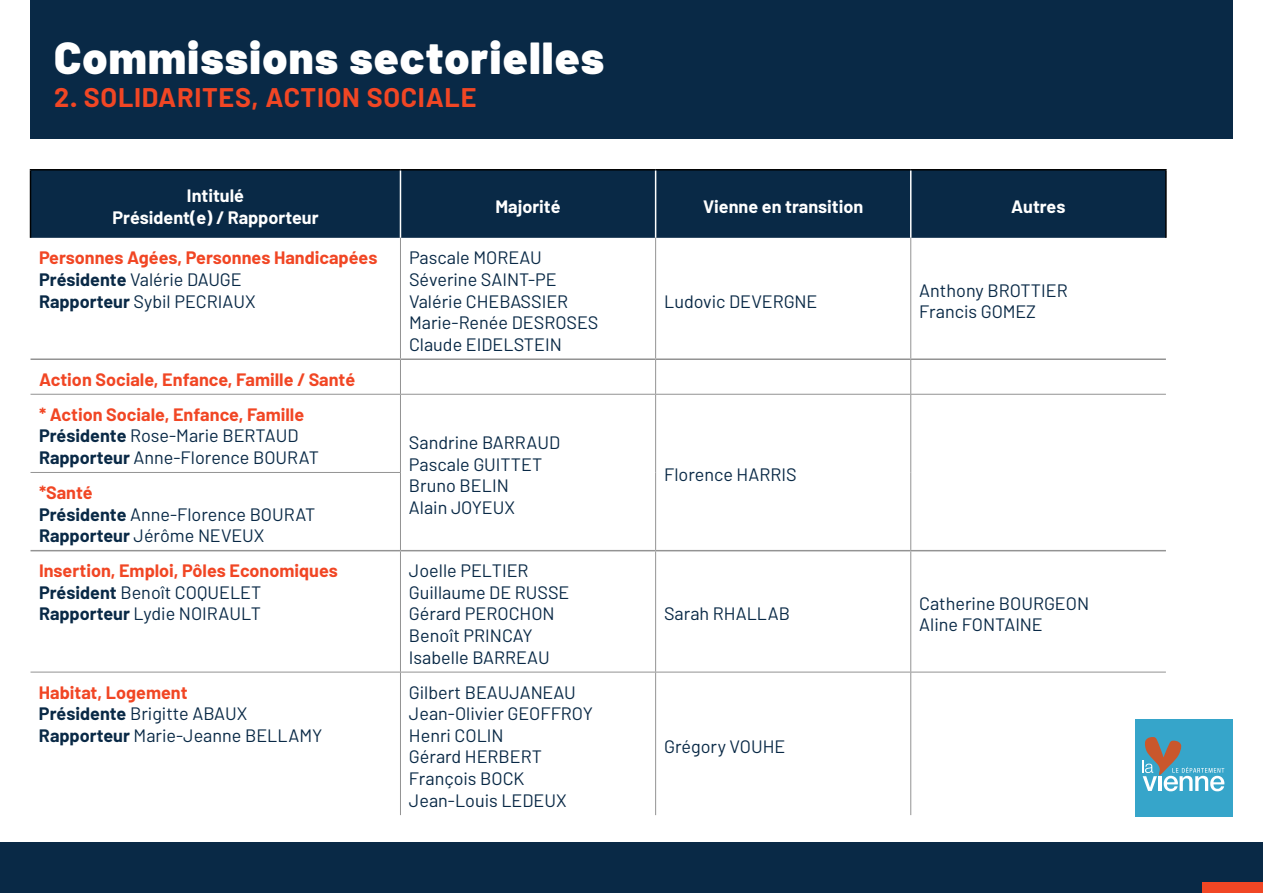
<style>
.page{position:relative;width:1263px;height:893px;background:#fff}
.page>*{position:absolute;margin:0;border:0;box-sizing:border-box;transform-origin:0 0}
.t1{font:900 45px "Barlow";letter-spacing:.025em;color:#fff}
.t2{font:700 27px "Barlow";letter-spacing:.025em;color:#f14624}
.t3{font:18px/21.6px "Barlow";color:#092946}
.t4{font:700 18px/21.6px "Barlow";color:#f14624}
.t5{font:700 18px/21.6px "Barlow";color:#fff;text-align:center}
.s1{color:#092946}
.s2{font-weight:400;color:#092946}
.s3{font-weight:700}
.s4{font-weight:700;color:#f14624}
</style>
<div class="page">
<div style="left:30px;top:0;width:1202px;height:138px;background:#092946"></div>
<div style="left:31px;top:171px;width:1134px;height:67px;background:#092946"></div>
<hr style="left:30px;top:169px;width:370px;height:2px;background:#000">
<hr style="left:30px;top:171px;width:1px;height:67px;background:#000">
<hr style="left:400px;top:169px;width:256px;height:2px;background:#000">
<hr style="left:656px;top:169px;width:255px;height:2px;background:#000">
<hr style="left:911px;top:169px;width:256px;height:2px;background:#000">
<hr style="left:1165px;top:171px;width:2px;height:67px;background:#000">
<hr style="left:400px;top:171px;width:1px;height:67px;background:#fff">
<hr style="left:655px;top:171px;width:1px;height:67px;background:#fff">
<hr style="left:910px;top:171px;width:1px;height:67px;background:#fff">
<hr style="left:400px;top:238px;width:1px;height:120px;background:#939393">
<hr style="left:655px;top:238px;width:1px;height:120px;background:#939393">
<hr style="left:910px;top:238px;width:1px;height:120px;background:#939393">
<hr style="left:400px;top:360px;width:1px;height:34px;background:#939393">
<hr style="left:655px;top:360px;width:1px;height:34px;background:#939393">
<hr style="left:910px;top:360px;width:1px;height:34px;background:#939393">
<hr style="left:31px;top:394px;width:369px;height:1px;background:#939393">
<hr style="left:400px;top:394px;width:256px;height:1px;background:#939393">
<hr style="left:400px;top:395px;width:1px;height:77px;background:#939393">
<hr style="left:656px;top:394px;width:255px;height:1px;background:#939393">
<hr style="left:655px;top:395px;width:1px;height:77px;background:#939393">
<hr style="left:911px;top:394px;width:255px;height:1px;background:#939393">
<hr style="left:910px;top:395px;width:1px;height:77px;background:#939393">
<hr style="left:31px;top:472px;width:370px;height:1px;background:#939393">
<hr style="left:400px;top:473px;width:1px;height:77px;background:#939393">
<hr style="left:655px;top:472px;width:1px;height:78px;background:#939393">
<hr style="left:910px;top:472px;width:1px;height:78px;background:#939393">
<hr style="left:400px;top:551px;width:1px;height:121px;background:#939393">
<hr style="left:655px;top:551px;width:1px;height:121px;background:#939393">
<hr style="left:910px;top:551px;width:1px;height:121px;background:#939393">
<hr style="left:31px;top:672px;width:369px;height:1px;background:#939393">
<hr style="left:400px;top:672px;width:256px;height:1px;background:#939393">
<hr style="left:400px;top:672px;width:1px;height:143px;background:#939393">
<hr style="left:656px;top:672px;width:255px;height:1px;background:#939393">
<hr style="left:655px;top:672px;width:1px;height:143px;background:#939393">
<hr style="left:911px;top:672px;width:255px;height:1px;background:#939393">
<hr style="left:910px;top:672px;width:1px;height:143px;background:#939393">
<hr style="left:31px;top:358px;width:369px;height:2px;background:#939393">
<hr style="left:400px;top:358px;width:256px;height:2px;background:#939393">
<hr style="left:656px;top:358px;width:255px;height:2px;background:#939393">
<hr style="left:911px;top:358px;width:255px;height:2px;background:#939393">
<hr style="left:400px;top:550px;width:256px;height:1px;background:#939393">
<hr style="left:656px;top:550px;width:255px;height:1px;background:#939393">
<hr style="left:911px;top:550px;width:255px;height:1px;background:#939393">
<hr style="left:31px;top:550px;width:369px;height:1px;background:#939393">
<div style="left:0;top:842px;width:1263px;height:51px;background:#092946"></div>
<div style="left:1202px;top:883px;width:61px;height:10px;background:#f14624"></div>
<div style="left:1135px;top:719px;width:97px;height:97px;background:#36a5ca"></div>
<svg style="left:1143px;top:737px;width:81px;height:54px"></svg>
<h1 class="t1" style="left:54px;top:30px;width:551px">Commissions sectorielles</h1>
<h2 class="t2" style="left:54px;top:80px;width:424px">2. SOLIDARITES, ACTION SOCIALE</h2>
<p class="t5" style="left:112px;top:185px;width:208px">Intitulé<br>Président(e) / Rapporteur</p>
<p class="t5" style="left:495px;top:195px;width:67px">Majorité</p>
<p class="t5" style="left:703px;top:195px;width:162px">Vienne en transition</p>
<p class="t5" style="left:1011px;top:195px;width:56px">Autres</p>
<p class="t4" style="left:39px;top:247px;width:340px">Personnes Agées, Personnes Handicapées<br><span class="s1">Présidente</span> <span class="s2">Valérie DAUGE<br></span><span class="s1">Rapporteur</span> <span class="s2">Sybil PECRIAUX</span></p>
<p class="t3" style="left:409px;top:247px;width:191px">Pascale MOREAU<br>Séverine SAINT-PE<br>Valérie CHEBASSIER<br>Marie-Renée DESROSES<br>Claude EIDELSTEIN</p>
<p class="t3" style="left:664px;top:290px;width:155px">Ludovic DEVERGNE</p>
<p class="t3" style="left:919px;top:279px;width:150px">Anthony BROTTIER<br>Francis GOMEZ</p>
<p class="t4" style="left:39px;top:362px;width:318px;line-height:35px">Action Sociale, Enfance, Famille / Santé * Action Sociale, Enfance, Famille</p>
<p class="t3" style="left:39px;top:425px;width:281px"><span class="s3">Présidente</span> Rose-Marie BERTAUD<br><span class="s3">Rapporteur</span> Anne-Florence BOURAT</p>
<p class="t3" style="left:409px;top:431px;width:153px">Sandrine BARRAUD<br>Pascale GUITTET<br>Bruno BELIN<br>Alain JOYEUX</p>
<p class="t3" style="left:39px;top:481px;width:278px"><span class="s4">*Santé<br></span><span class="s3">Présidente</span> Anne-Florence BOURAT<br><span class="s3">Rapporteur</span> Jérôme NEVEUX</p>
<p class="t4" style="left:39px;top:560px;width:300px">Insertion, Emploi, Pôles Economiques<br><span class="s1">Président</span> <span class="s2">Benoît COQUELET<br></span><span class="s1">Rapporteur</span> <span class="s2">Lydie NOIRAULT</span></p>
<p class="t3" style="left:409px;top:559px;width:162px">Joelle PELTIER<br>Guillaume DE RUSSE<br>Gérard PEROCHON<br>Benoît PRINCAY<br>Isabelle BARREAU</p>
<p class="t3" style="left:39px;top:681px;width:285px"><span class="s4">Habitat, Logement<br></span><span class="s3">Présidente</span> Brigitte ABAUX<br><span class="s3">Rapporteur</span> Marie-Jeanne BELLAMY</p>
<p class="t3" style="left:409px;top:681px;width:185px">Gilbert BEAUJANEAU<br>Jean-Olivier GEOFFROY<br>Henri COLIN<br>Gérard HERBERT<br>François BOCK<br>Jean-Louis LEDEUX</p>
<p class="t3" style="left:664px;top:464px;width:134px">Florence HARRIS</p>
<p class="t3" style="left:664px;top:603px;width:127px">Sarah RHALLAB</p>
<p class="t3" style="left:919px;top:592px;width:171px">Catherine BOURGEON<br>Aline FONTAINE</p>
<p class="t3" style="left:664px;top:735px;width:123px">Grégory VOUHE</p>
</div>
